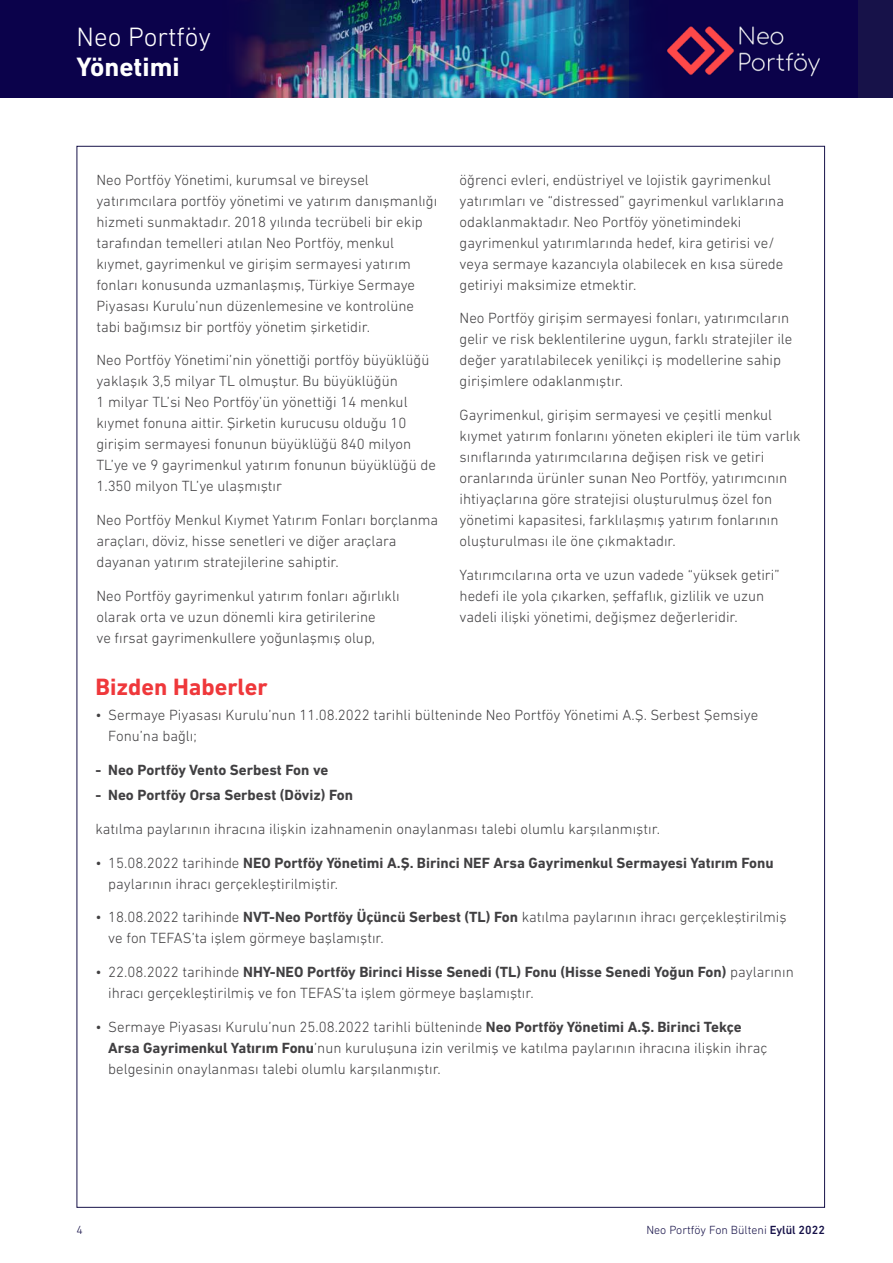
<style>
.page{position:relative;width:893px;height:1263px;background:#fff}
.page>*{position:absolute;margin:0;border:0;box-sizing:border-box;transform-origin:0 0}
.t1{font:300 27px "DIN Next LT Pro";color:#fff}
.t2{font:700 27px "DIN Next LT Pro";color:#fff}
.t3{font:700 24px "DIN Next LT Pro";color:#ef383b}
.t4{font:300 15px/21px "DIN Next LT Pro";color:#414042}
.t5{font:700 15px/21px "DIN Next LT Pro";color:#414042}
.t6{font:300 12px "DIN Next LT Pro";color:#171249}
.s1{font-weight:300}
.s2{font-weight:700}
.s3{font-weight:500}
</style>
<div class="page">
<div style="left:0;top:0;width:893px;height:98px;background:#0b024b"></div>
<div style="left:565px;top:0;width:328px;height:98px;background:#171249"></div>
<img style="left:675px;top:0;width:183px;height:98px">
<img style="left:235px;top:0;width:440px;height:98px">
<h1 class="t1" style="left:77px;top:21px;width:136px">Neo Portföy</h1>
<h1 class="t2" style="left:77px;top:51px;width:105px">Yönetimi</h1>
<p class="t4" style="left:96px;top:169px;width:342px">Neo Portföy Yönetimi, kurumsal ve bireysel yatırımcılara portföy yönetimi ve yatırım danışmanlığı hizmeti sunmaktadır. 2018 yılında tecrübeli bir ekip tarafından temelleri atılan Neo Portföy, menkul kıymet, gayrimenkul ve girişim sermayesi yatırım fonları konusunda uzmanlaşmış, Türkiye Sermaye Piyasası Kurulu’nun düzenlemesine ve kontrolüne tabi bağımsız bir portföy yönetim şirketidir.</p>
<p class="t4" style="left:96px;top:350px;width:341px">Neo Portföy Yönetimi’nin yönettiği portföy büyüklüğü yaklaşık 3,5 milyar TL olmuştur. Bu büyüklüğün<br>1 milyar TL’si Neo Portföy’ün yönettiği 14 menkul kıymet fonuna aittir. Şirketin kurucusu olduğu 10 girişim sermayesi fonunun büyüklüğü 840 milyon TL’ye ve 9 gayrimenkul yatırım fonunun büyüklüğü de 1.350 milyon TL’ye ulaşmıştır</p>
<p class="t4" style="left:96px;top:509px;width:343px">Neo Portföy Menkul Kıymet Yatırım Fonları borçlanma araçları, döviz, hisse senetleri ve diğer araçlara dayanan yatırım stratejilerine sahiptir.</p>
<p class="t4" style="left:96px;top:585px;width:305px">Neo Portföy gayrimenkul yatırım fonları ağırlıklı olarak orta ve uzun dönemli kira getirilerine<br>ve fırsat gayrimenkullere yoğunlaşmış olup,</p>
<p class="t4" style="left:460px;top:169px;width:326px">öğrenci evleri, endüstriyel ve lojistik gayrimenkul yatırımları ve “distressed” gayrimenkul varlıklarına odaklanmaktadır. Neo Portföy yönetimindeki gayrimenkul yatırımlarında hedef, kira getirisi ve/ veya sermaye kazancıyla olabilecek en kısa sürede getiriyi maksimize etmektir.</p>
<p class="t4" style="left:460px;top:308px;width:334px">Neo Portföy girişim sermayesi fonları, yatırımcıların gelir ve risk beklentilerine uygun, farklı stratejiler ile değer yaratılabilecek yenilikçi iş modellerine sahip girişimlere odaklanmıştır.</p>
<p class="t4" style="left:460px;top:404px;width:343px">Gayrimenkul, girişim sermayesi ve çeşitli menkul kıymet yatırım fonlarını yöneten ekipleri ile tüm varlık sınıflarında yatırımcılarına değişen risk ve getiri oranlarında ürünler sunan Neo Portföy, yatırımcının ihtiyaçlarına göre stratejisi oluşturulmuş özel fon yönetimi kapasitesi, farklılaşmış yatırım fonlarının oluşturulması ile öne çıkmaktadır.</p>
<p class="t4" style="left:460px;top:564px;width:321px">Yatırımcılarına orta ve uzun vadede “yüksek getiri” hedefi ile yola çıkarken, şeffaflık, gizlilik ve uzun vadeli ilişki yönetimi, değişmez değerleridir.</p>
<h2 class="t3" style="left:95px;top:673px;width:174px">Bizden Haberler</h2>
<p class="t4" style="left:108px;top:704px;width:651px;text-indent:-13px">• Sermaye Piyasası Kurulu’nun 11.08.2022 tarihli bülteninde Neo Portföy Yönetimi A.Ş. Serbest Şemsiye<br>Fonu’na bağlı;</p>
<p class="t5" style="left:95px;top:759px;width:234px">- Neo Portföy Vento Serbest Fon ve</p>
<p class="t5" style="left:95px;top:784px;width:259px">- Neo Portföy Orsa Serbest (Döviz) Fon</p>
<p class="t4" style="left:95px;top:818px;width:566px">katılma paylarının ihracına ilişkin izahnamenin onaylanması talebi olumlu karşılanmıştır.</p>
<p class="t5" style="left:108px;top:852px;width:667px;text-indent:-13px"><span class="s1">• 15.08.2022 tarihinde</span> NEO Portföy Yönetimi A.Ş. Birinci NEF Arsa Gayrimenkul Sermayesi Yatırım Fonu <span class="s1">paylarının ihracı gerçekleştirilmiştir.</span></p>
<p class="t4" style="left:108px;top:906px;width:680px;text-indent:-13px">• 18.08.2022 tarihinde <span class="s2">NVT-Neo Portföy Üçüncü Serbest (TL) Fon</span> katılma paylarının ihracı gerçekleştirilmiş ve fon TEFAS’ta işlem görmeye başlamıştır.</p>
<p class="t4" style="left:108px;top:961px;width:687px;text-indent:-13px">• 22.08.2022 tarihinde <span class="s2">NHY-NEO Portföy Birinci Hisse Senedi (TL) Fonu (Hisse Senedi Yoğun Fon)</span> paylarının ihracı gerçekleştirilmiş ve fon TEFAS’ta işlem görmeye başlamıştır.</p>
<p class="t4" style="left:108px;top:1016px;width:661px;text-indent:-13px">• Sermaye Piyasası Kurulu’nun 25.08.2022 tarihli bülteninde <span class="s2">Neo Portföy Yönetimi A.Ş. Birinci Tekçe<br>Arsa Gayrimenkul Yatırım Fonu</span>’nun kuruluşuna izin verilmiş ve katılma paylarının ihracına ilişkin ihraç belgesinin onaylanması talebi olumlu karşılanmıştır.</p>
<p class="t6" style="left:77px;top:1223px;width:8px">4</p>
<p class="t6" style="left:646px;top:1223px;width:180px">Neo Portföy Fon Bülteni <span class="s3">Eylül 2022</span></p>
</div>
